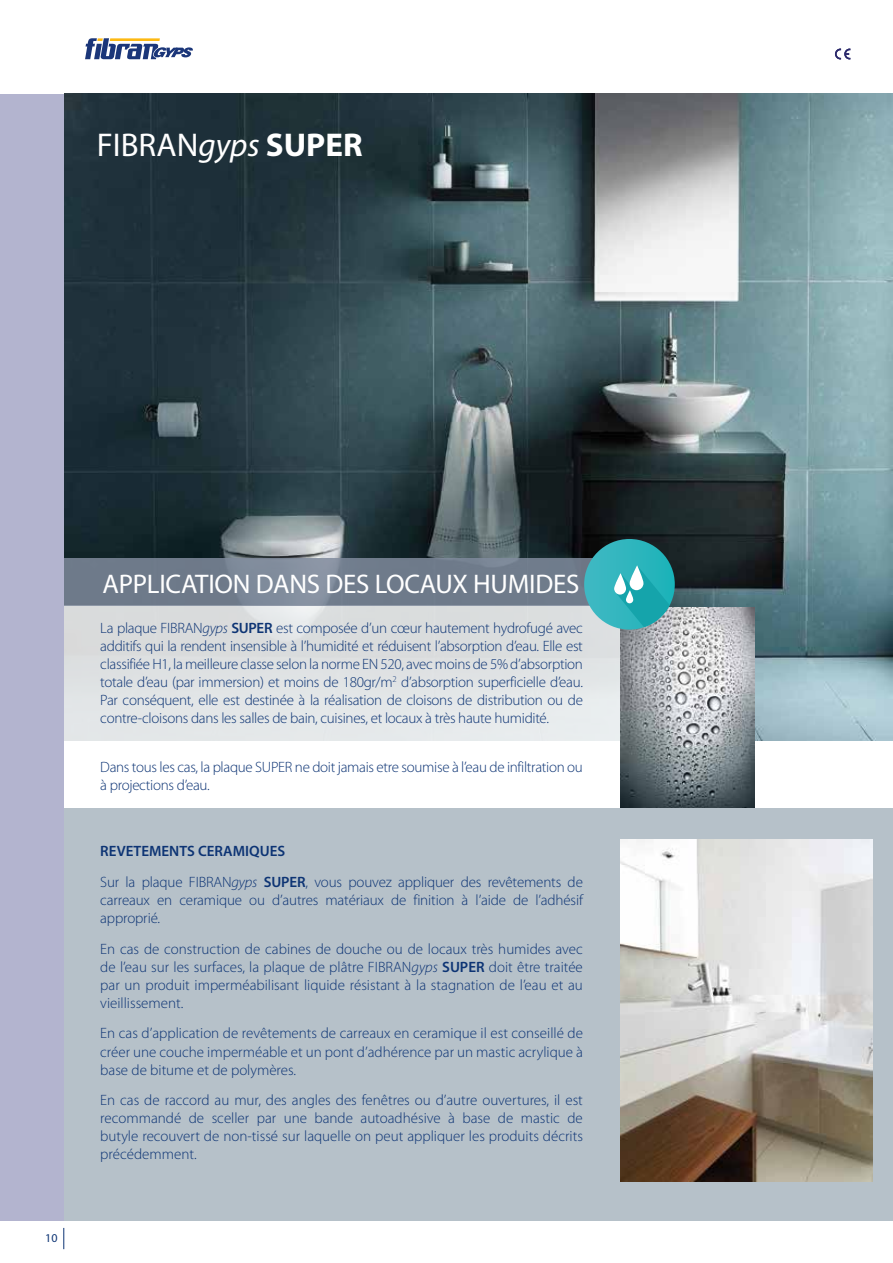
<style>
.page{position:relative;width:893px;height:1263px;background:#fff}
.page>*{position:absolute;margin:0;border:0;box-sizing:border-box;transform-origin:0 0}
.t1{font:33px "Myriad Pro";color:#fff}
.t2{font:27px "Myriad Pro";letter-spacing:-.01em;color:#fff}
.t3{font:300 15px/18px "Myriad Pro";letter-spacing:-.01em;color:#0d3474;text-align:justify}
.t4{font:12px "Myriad Pro";color:#0d3474}
.s1{font-style:italic}
.s2{font-weight:700}
.s3{font-weight:600}
</style>
<div class="page">
<div style="left:64px;top:808px;width:829px;height:412px;background:#b6c1c9"></div>
<img style="left:64px;top:94px;width:829px;height:646px">
<img style="left:621px;top:840px;width:251px;height:342px">
<svg style="left:63px;top:1228px;width:1px;height:21px"></svg>
<svg style="left:835px;top:49px;width:15px;height:10px"></svg>
<div style="left:0;top:94px;width:64px;height:1126px;background:#b3b4cf"></div>
<svg style="left:85px;top:38px;width:108px;height:21px"></svg>
<div style="left:64px;top:605px;width:557px;height:203px;background:linear-gradient(to bottom,#d2d5d7,#fff)"></div>
<img style="left:621px;top:608px;width:133px;height:200px">
<svg style="left:64px;top:558px;width:528px;height:47px;background:#727e8e"></svg>
<svg style="left:584px;top:539px;width:91px;height:91px;background:#34b4bd"></svg>
<svg style="left:614px;top:565px;width:56px;height:62px;background:#2badb4"></svg>
<svg style="left:614px;top:573px;width:12px;height:22px"></svg>
<svg style="left:626px;top:590px;width:7px;height:13px"></svg>
<svg style="left:630px;top:565px;width:13px;height:25px"></svg>
<h1 class="t1" style="left:97px;top:124px;width:267px">FIBRAN<span class="s1">gyps</span> <span class="s2">SUPER</span></h1>
<p class="t4" style="left:45px;top:1231px;width:14px">10</p>
<h2 class="t2" style="left:102px;top:567px;width:478px">APPLICATION DANS DES LOCAUX HUMIDES</h2>
<p class="t3" style="left:100px;top:619px;width:484px">La plaque FIBRAN<span class="s1">gyps</span> <span class="s3">SUPER</span> est composée d’un cœur hautement hydrofugé avec additifs qui la rendent insensible à l’humidité et réduisent l’absorption d’eau. Elle est classifiée H1, la meilleure classe selon la norme EN 520, avec moins de 5% d’absorption totale d’eau (par immersion) et moins de 180gr/m<sup>2</sup> d’absorption superficielle d’eau.<br>Par conséquent, elle est destinée à la réalisation de cloisons de distribution ou de contre-cloisons dans les salles de bain, cuisines, et locaux à très haute humidité.</p>
<p class="t3" style="left:100px;top:758px;width:484px">Dans tous les cas, la plaque SUPER ne doit jamais etre soumise à l’eau de infiltration ou à projections d’eau.</p>
<p class="t3" style="left:100px;top:836px;width:484px;line-height:30.8px"><span class="s3">REVETEMENTS CERAMIQUES<br></span>Sur la plaque FIBRAN<span class="s1">gyps</span> <span class="s3">SUPER</span>, vous pouvez appliquer des revêtements de</p>
<p class="t3" style="left:100px;top:891px;width:484px">carreaux en ceramique ou d’autres matériaux de finition à l’aide de l’adhésif approprié.</p>
<p class="t3" style="left:100px;top:940px;width:484px">En cas de construction de cabines de douche ou de locaux très humides avec de l’eau sur les surfaces, la plaque de plâtre FIBRAN<span class="s1">gyps</span> <span class="s3">SUPER</span> doit être traitée par un produit imperméabilisant liquide résistant à la stagnation de l’eau et au vieillissement.</p>
<p class="t3" style="left:100px;top:1025px;width:484px">En cas d’application de revêtements de carreaux en ceramique il est conseillé de créer une couche imperméable et un pont d’adhérence par un mastic acrylique à base de bitume et de polymères.</p>
<p class="t3" style="left:100px;top:1091px;width:484px">En cas de raccord au mur, des angles des fenêtres ou d’autre ouvertures, il est recommandé de sceller par une bande autoadhésive à base de mastic de butyle recouvert de non-tissé sur laquelle on peut appliquer les produits décrits précédemment.</p>
</div>
